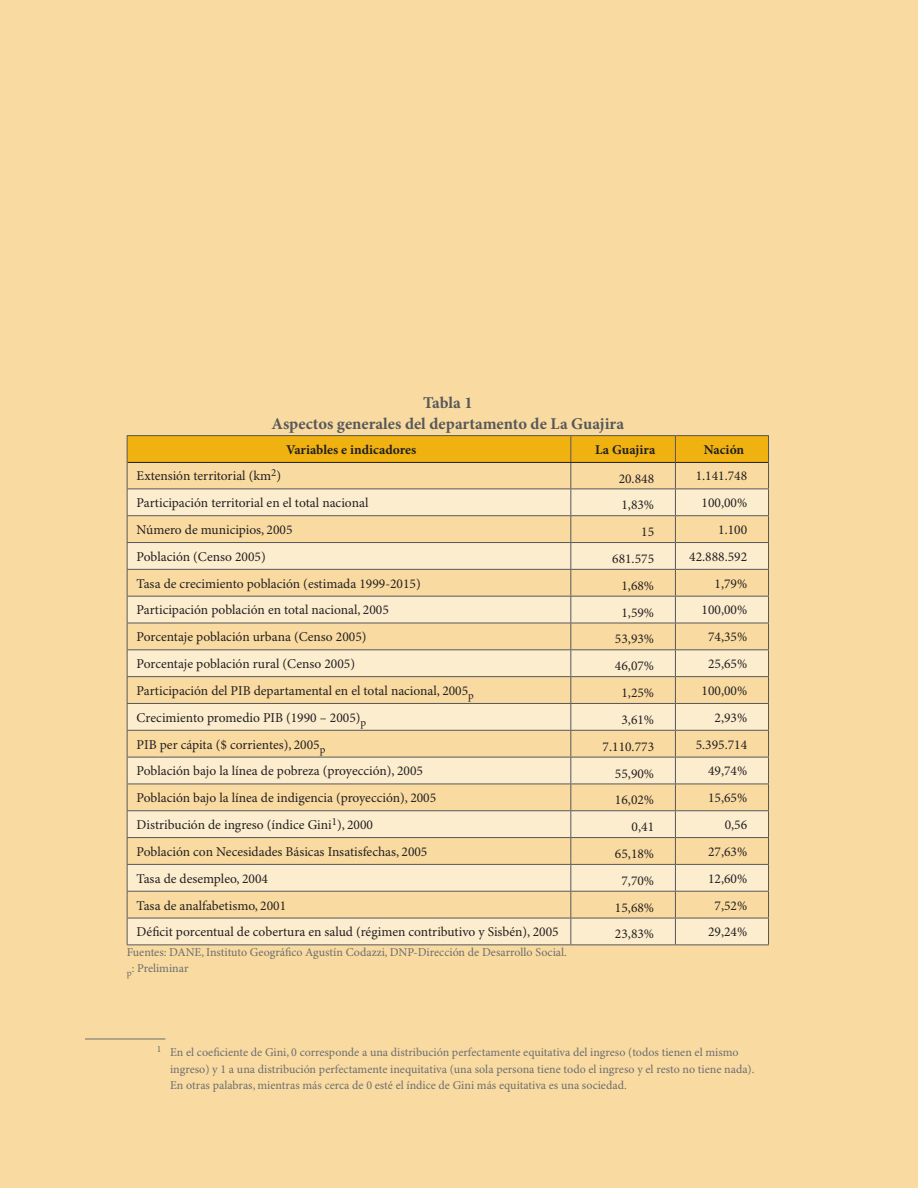
<style>
.page{position:relative;width:918px;height:1188px;background:#f9dba1}
.page>*{position:absolute;margin:0;border:0;box-sizing:border-box;transform-origin:0 0}
.t1{font:700 16.5px/21px "Minion Pro";color:#57585a;text-align:center}
.t2{font:13.5px "Minion Pro";color:#231f20}
.t3{font:700 13.5px "Minion Pro";color:#231f20}
.t4{font:12px/16.5px "Minion Pro";color:#6c6d70}
</style>
<div class="page">
<hr style="left:127px;top:435px;width:444px;height:1px;background:#57585a">
<hr style="left:571px;top:435px;width:104px;height:1px;background:#57585a">
<hr style="left:675px;top:435px;width:94px;height:1px;background:#57585a">
<svg style="left:127px;top:436px;width:642px;height:508px"></svg>
<hr style="left:127px;top:944px;width:444px;height:1px;background:#57585a">
<hr style="left:571px;top:944px;width:104px;height:1px;background:#57585a">
<hr style="left:675px;top:944px;width:94px;height:1px;background:#57585a">
<hr style="left:85px;top:1039px;width:80px;height:1px;background:#6c6d70">
<p class="t1" style="left:272px;top:393px;width:354px">Tabla 1<br>Aspectos generales del departamento de La Guajira</p>
<p class="t3" style="left:286px;top:442px;width:132px">Variables e indicadores</p>
<p class="t3" style="left:595px;top:442px;width:62px">La Guajira</p>
<p class="t3" style="left:704px;top:442px;width:42px">Nación</p>
<p class="t2" style="left:137px;top:468px;width:146px">Extensión territorial (km<sup>2</sup>)</p>
<p class="t2" style="left:619px;top:470px;width:37px">20.848</p>
<p class="t2" style="left:696px;top:468px;width:53px">1.141.748</p>
<p class="t2" style="left:137px;top:495px;width:233px">Participación territorial en el total nacional</p>
<p class="t2" style="left:621px;top:497px;width:34px">1,83%</p>
<p class="t2" style="left:702px;top:495px;width:47px">100,00%</p>
<p class="t2" style="left:137px;top:522px;width:157px">Número de municipios, 2005</p>
<p class="t2" style="left:641px;top:524px;width:14px">15</p>
<p class="t2" style="left:718px;top:522px;width:30px">1.100</p>
<p class="t2" style="left:137px;top:548px;width:131px">Población (Censo 2005)</p>
<p class="t2" style="left:612px;top:551px;width:43px">681.575</p>
<p class="t2" style="left:689px;top:548px;width:59px">42.888.592</p>
<p class="t2" style="left:137px;top:575px;width:286px">Tasa de crecimiento población (estimada 1999-2015)</p>
<p class="t2" style="left:621px;top:577px;width:34px">1,68%</p>
<p class="t2" style="left:715px;top:575px;width:34px">1,79%</p>
<p class="t2" style="left:137px;top:602px;width:254px">Participación población en total nacional, 2005</p>
<p class="t2" style="left:621px;top:604px;width:34px">1,59%</p>
<p class="t2" style="left:702px;top:602px;width:47px">100,00%</p>
<p class="t2" style="left:137px;top:629px;width:231px">Porcentaje población urbana (Censo 2005)</p>
<p class="t2" style="left:615px;top:631px;width:41px">53,93%</p>
<p class="t2" style="left:708px;top:629px;width:41px">74,35%</p>
<p class="t2" style="left:137px;top:656px;width:220px">Porcentaje población rural (Censo 2005)</p>
<p class="t2" style="left:615px;top:658px;width:41px">46,07%</p>
<p class="t2" style="left:708px;top:656px;width:41px">25,65%</p>
<p class="t2" style="left:137px;top:683px;width:339px">Participación del PIB departamental en el total nacional, 2005<sub>p</sub></p>
<p class="t2" style="left:621px;top:685px;width:34px">1,25%</p>
<p class="t2" style="left:702px;top:683px;width:47px">100,00%</p>
<p class="t2" style="left:137px;top:709px;width:231px">Crecimiento promedio PIB (1990 – 2005)<sub>p</sub></p>
<p class="t2" style="left:621px;top:712px;width:34px">3,61%</p>
<p class="t2" style="left:715px;top:709px;width:34px">2,93%</p>
<p class="t2" style="left:137px;top:736px;width:190px">PIB per cápita ($ corrientes), 2005<sub>p</sub></p>
<p class="t2" style="left:603px;top:738px;width:53px">7.110.773</p>
<p class="t2" style="left:696px;top:736px;width:53px">5.395.714</p>
<p class="t2" style="left:137px;top:763px;width:288px">Población bajo la línea de pobreza (proyección), 2005</p>
<p class="t2" style="left:615px;top:765px;width:41px">55,90%</p>
<p class="t2" style="left:708px;top:763px;width:41px">49,74%</p>
<p class="t2" style="left:137px;top:790px;width:301px">Población bajo la línea de indigencia (proyección), 2005</p>
<p class="t2" style="left:615px;top:792px;width:41px">16,02%</p>
<p class="t2" style="left:708px;top:790px;width:41px">15,65%</p>
<p class="t2" style="left:137px;top:817px;width:238px">Distribución de ingreso (índice Gini<sup>1</sup>), 2000</p>
<p class="t2" style="left:632px;top:819px;width:24px">0,41</p>
<p class="t2" style="left:725px;top:817px;width:24px">0,56</p>
<p class="t2" style="left:137px;top:844px;width:292px">Población con Necesidades Básicas Insatisfechas, 2005</p>
<p class="t2" style="left:615px;top:846px;width:41px">65,18%</p>
<p class="t2" style="left:708px;top:844px;width:41px">27,63%</p>
<p class="t2" style="left:137px;top:870px;width:133px">Tasa de desempleo, 2004</p>
<p class="t2" style="left:621px;top:872px;width:34px">7,70%</p>
<p class="t2" style="left:708px;top:870px;width:41px">12,60%</p>
<p class="t2" style="left:137px;top:897px;width:151px">Tasa de analfabetismo, 2001</p>
<p class="t2" style="left:615px;top:899px;width:41px">15,68%</p>
<p class="t2" style="left:715px;top:897px;width:34px">7,52%</p>
<p class="t2" style="left:137px;top:924px;width:423px">Déficit porcentual de cobertura en salud (régimen contributivo y Sisbén), 2005</p>
<p class="t2" style="left:615px;top:926px;width:41px">23,83%</p>
<p class="t2" style="left:708px;top:924px;width:41px">29,24%</p>
<p class="t4" style="left:127px;top:944px;width:442px">Fuentes: DANE, Instituto Geográfico Agustín Codazzi, DNP-Dirección de Desarrollo Social. <sub>p</sub>: Preliminar</p>
<p class="t4" style="left:170px;top:1045px;width:586px;text-indent:-13px"><sup>1</sup> En el coeficiente de Gini, 0 corresponde a una distribución perfectamente equitativa del ingreso (todos tienen el mismo ingreso) y 1 a una distribución perfectamente inequitativa (una sola persona tiene todo el ingreso y el resto no tiene nada).<br>En otras palabras, mientras más cerca de 0 esté el índice de Gini más equitativa es una sociedad.</p>
</div>
